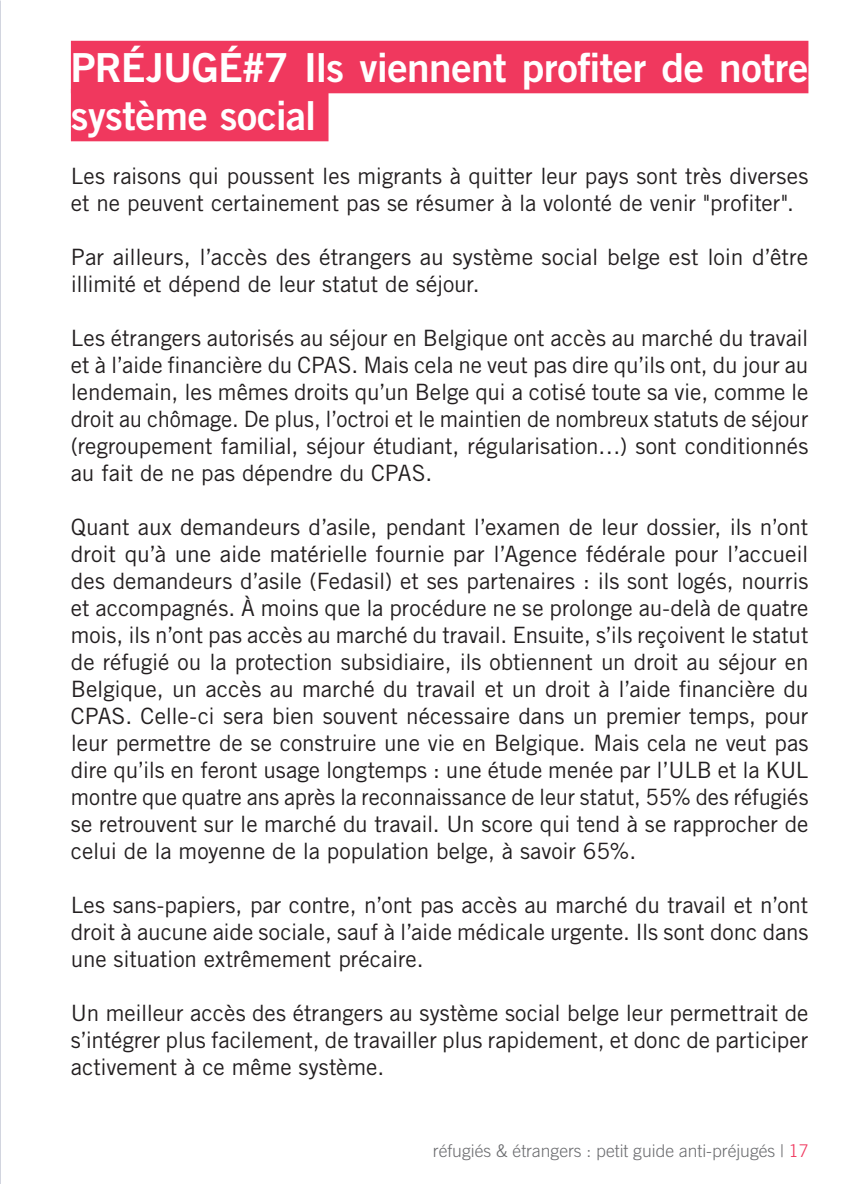
<style>
.page{position:relative;width:851px;height:1184px;background:#fff}
.page>*{position:absolute;margin:0;border:0;box-sizing:border-box;transform-origin:0 0}
.t1{font:40px/48px "Trade Gothic LT Bold Two";letter-spacing:-.015em;color:#fff}
.t2{font:22.5px/27px "Trade Gothic LT";letter-spacing:-.005em;color:#231f20;text-align:justify}
.t3{font:300 17.5px "Trade Gothic LT";color:#6c6d70}
.s1{color:#f0385e}
</style>
<div class="page">
<div style="left:71px;top:41px;width:737px;height:52px;background:#f0385e"></div>
<div style="left:71px;top:89px;width:257px;height:52px;background:#f0385e"></div>
<h1 class="t1" style="left:71px;top:43px;width:738px">PRÉJUGÉ#7 Ils viennent profiter de notre système social</h1>
<p class="t2" style="left:71px;top:162px;width:739px">Les raisons qui poussent les migrants à quitter leur pays sont très diverses et ne peuvent certainement pas se résumer à la volonté de venir "profiter".</p>
<p class="t2" style="left:71px;top:243px;width:738px">Par ailleurs, l’accès des étrangers au système social belge est loin d’être illimité et dépend de leur statut de séjour.</p>
<p class="t2" style="left:71px;top:324px;width:739px">Les étrangers autorisés au séjour en Belgique ont accès au marché du travail et à l’aide financière du CPAS. Mais cela ne veut pas dire qu’ils ont, du jour au lendemain, les mêmes droits qu’un Belge qui a cotisé toute sa vie, comme le droit au chômage. De plus, l’octroi et le maintien de nombreux statuts de séjour (regroupement familial, séjour étudiant, régularisation…) sont conditionnés au fait de ne pas dépendre du CPAS.</p>
<p class="t2" style="left:71px;top:513px;width:739px">Quant aux demandeurs d’asile, pendant l’examen de leur dossier, ils n’ont droit qu’à une aide matérielle fournie par l’Agence fédérale pour l’accueil des demandeurs d’asile (Fedasil) et ses partenaires : ils sont logés, nourris et accompagnés. À moins que la procédure ne se prolonge au-delà de quatre mois, ils n’ont pas accès au marché du travail. Ensuite, s’ils reçoivent le statut de réfugié ou la protection subsidiaire, ils obtiennent un droit au séjour en Belgique, un accès au marché du travail et un droit à l’aide financière du CPAS. Celle-ci sera bien souvent nécessaire dans un premier temps, pour leur permettre de se construire une vie en Belgique. Mais cela ne veut pas dire qu’ils en feront usage longtemps : une étude menée par l’ULB et la KUL montre que quatre ans après la reconnaissance de leur statut, 55% des réfugiés se retrouvent sur le marché du travail. Un score qui tend à se rapprocher de celui de la moyenne de la population belge, à savoir 65%.</p>
<p class="t2" style="left:71px;top:891px;width:739px">Les sans-papiers, par contre, n’ont pas accès au marché du travail et n’ont droit à aucune aide sociale, sauf à l’aide médicale urgente. Ils sont donc dans une situation extrêmement précaire.</p>
<p class="t2" style="left:71px;top:999px;width:739px">Un meilleur accès des étrangers au système social belge leur permettrait de s’intégrer plus facilement, de travailler plus rapidement, et donc de participer activement à ce même système.</p>
<p class="t3" style="left:433px;top:1139px;width:377px">réfugiés &amp; étrangers : petit guide anti-préjugés | <span class="s1">17</span></p>
</div>
